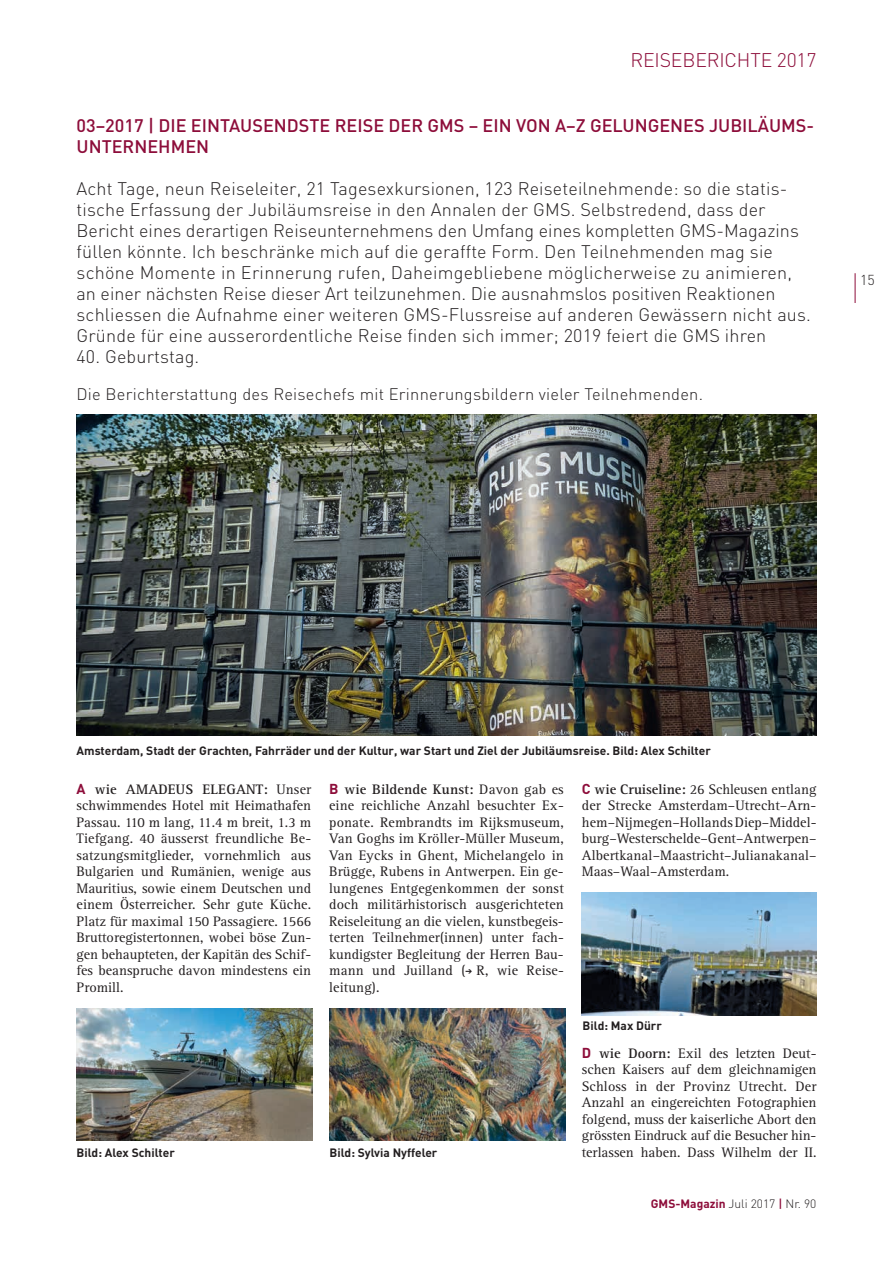
<style>
.page{position:relative;width:893px;height:1263px;background:#fff}
.page>*{position:absolute;margin:0;border:0;box-sizing:border-box;transform-origin:0 0}
.t1{font:300 19.5px "DIN";letter-spacing:-.01em;color:#8d0d3a}
.t2{font:300 18px/21px "DIN";letter-spacing:.01em;color:#231f20}
.t3{font:500 18px/21px "DIN";color:#8d0d3a}
.t4{font:300 16.5px "DIN";letter-spacing:.015em;color:#231f20}
.t5{font:14.25px/16.5px "Rotis Serif";letter-spacing:.01em;color:#231f20;text-align:justify}
.t6{font:300 14.25px "DIN";color:#231f20}
.t7{font:700 12px "DIN";color:#231f20}
.t8{font:300 12px "DIN";color:#231f20}
.s1{font-family:"DIN";font-weight:700;color:#8d0d3a}
.s2{font-weight:700}
.s3{font-weight:700;color:#8d0d3a}
.s4{font-weight:500;color:#8d0d3a}
</style>
<div class="page">
<hr style="left:855px;top:273px;width:1px;height:30px;background:#8d0d3a">
<img style="left:77px;top:414px;width:739px;height:322px">
<img style="left:77px;top:1008px;width:235px;height:132px">
<img style="left:330px;top:1009px;width:236px;height:132px">
<img style="left:582px;top:893px;width:234px;height:122px">
<h1 class="t1" style="left:630px;top:48px;width:187px">REISEBERICHTE 2017</h1>
<p class="t3" style="left:77px;top:114px;width:737px">03–2017 | DIE EINTAUSENDSTE REISE DER GMS – EIN VON A–Z GELUNGENES JUBILÄUMS-<br>UNTERNEHMEN</p>
<p class="t2" style="left:77px;top:178px;width:736px">Acht Tage, neun Reiseleiter, 21 Tagesexkursionen, 123 Reiseteilnehmende: so die statis&shy;tische Erfassung der Jubiläumsreise in den Annalen der GMS. Selbstredend, dass der Bericht eines derartigen Reiseunternehmens den Umfang eines kompletten GMS-Magazins füllen könnte. Ich beschränke mich auf die geraffte Form. Den Teilnehmenden mag sie schöne Momente in Erinnerung rufen, Daheimgebliebene möglicherweise zu animieren, an einer nächsten Reise dieser Art teilzunehmen. Die ausnahmslos positiven Reaktionen schliessen die Aufnahme einer weiteren GMS-Flussreise auf anderen Gewässern nicht aus.<br>Gründe für eine ausserordentliche Reise finden sich immer; 2019 feiert die GMS ihren</p>
<p class="t2" style="left:77px;top:346px;width:124px">40. Geburtstag.</p>
<p class="t4" style="left:77px;top:384px;width:628px">Die Berichterstattung des Reisechefs mit Erinnerungsbildern vieler Teilnehmenden.</p>
<p class="t6" style="left:860px;top:271px;width:16px">15</p>
<p class="t7" style="left:77px;top:742px;width:636px">Amsterdam, Stadt der Grachten, Fahrräder und der Kultur, war Start und Ziel der Jubiläumsreise. Bild: Alex Schilter</p>
<p class="t5" style="left:77px;top:781px;width:236px"><span class="s1">A</span> <span class="s2">wie AMADEUS ELEGANT:</span> Unser schwimmendes Hotel mit Heimathafen Passau. 110 m lang, 11.4 m breit, 1.3 m Tiefgang. 40 äusserst freundliche Be&shy;satzungsmitglieder, vornehmlich aus Bulgarien und Rumänien, wenige aus Mauritius, sowie einem Deutschen und einem Österreicher. Sehr gute Küche.<br>Platz für maximal 150 Passagiere. 1566<br>Bruttoregistertonnen, wobei böse Zun&shy;gen behaupteten, der Kapitän des Schif&shy;fes beanspruche davon mindestens ein Promill.</p>
<p class="t5" style="left:329px;top:781px;width:236px;text-align:left"><span class="s1">B</span> <span class="s2">wie Bildende Kunst:</span> Davon gab es eine reichliche Anzahl besuchter Ex&shy;ponate. Rembrandts im Rijksmuseum, Van Goghs im Kröller-Müller Museum, Van Eycks in Ghent, Michelangelo in Brügge, Rubens in Antwerpen. Ein ge&shy;lungenes Entgegenkommen der sonst doch militärhistorisch ausgerichteten Reiseleitung an die vielen, kunstbegeis&shy;terten Teilnehmer(innen) unter fach----- kundigster Begleitung der Herren Bau&shy;mann und Juilland (➔ R, wie Reise&shy;leitung).</p>
<p class="t5" style="left:582px;top:781px;width:236px"><span class="s1">C</span> <span class="s2">wie Cruiseline:</span> 26 Schleusen entlang der Strecke Amsterdam–Utrecht–Arn&shy;hem–Nijmegen–HollandsDiep–Middel&shy;burg–Westerschelde–Gent–Antwerpen– Albertkanal–Maastricht–Julianakanal– Maas–Waal–Amsterdam.</p>
<p class="t7" style="left:77px;top:1144px;width:100px">Bild: Alex Schilter</p>
<p class="t7" style="left:330px;top:1145px;width:109px">Bild: Sylvia Nyffeler</p>
<p class="t7" style="left:583px;top:1018px;width:81px">Bild: Max Dürr</p>
<p class="t5" style="left:582px;top:1045px;width:236px"><span class="s1">D</span> <span class="s2">wie Doorn:</span> Exil des letzten Deut&shy;schen Kaisers auf dem gleichnamigen Schloss in der Provinz Utrecht. Der Anzahl an eingereichten Fotographien folgend, muss der kaiserliche Abort den grössten Eindruck auf die Besucher hin&shy;terlassen haben. Dass Wilhelm der II.</p>
<p class="t8" style="left:651px;top:1197px;width:167px"><span class="s3">GMS-Magazin</span> Juli 2017 <span class="s4">|</span> Nr. 90</p>
</div>
